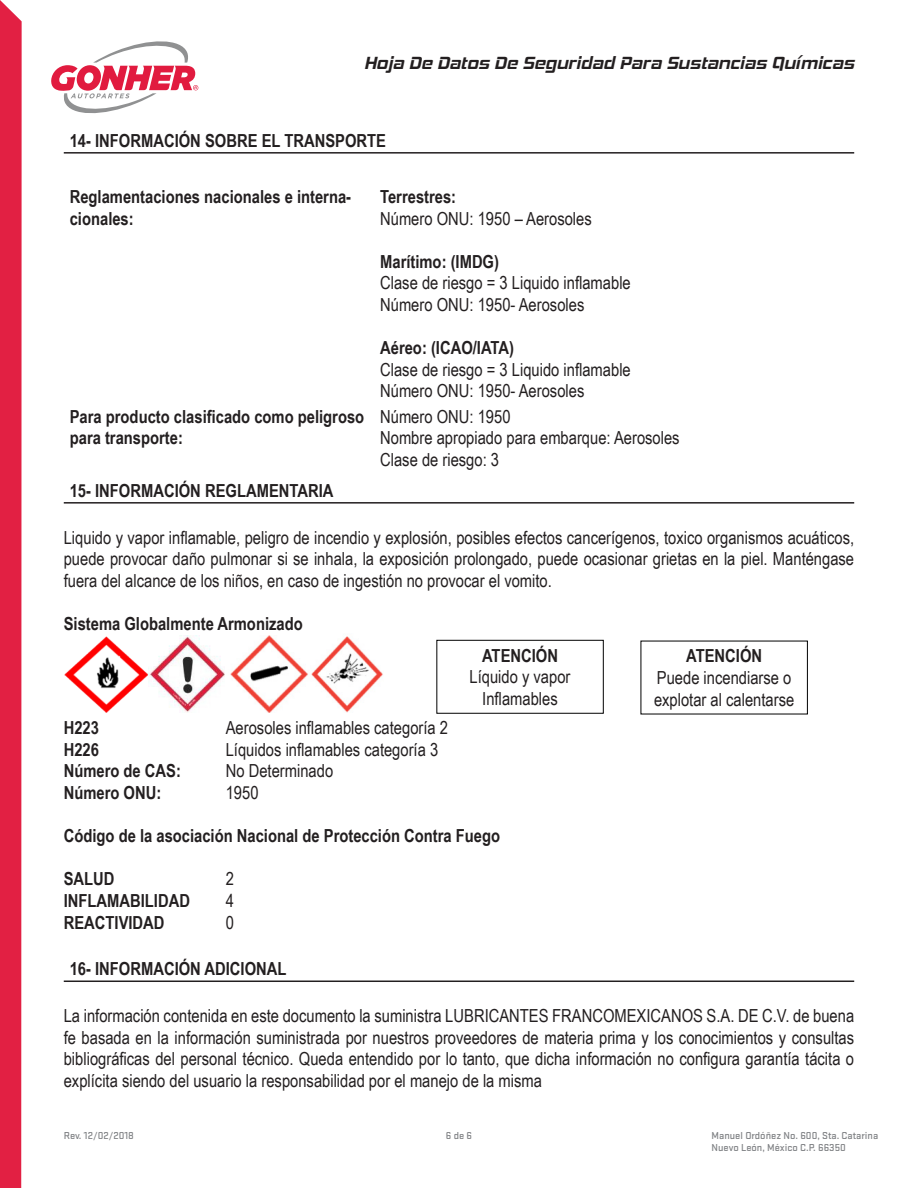
<style>
.page{position:relative;width:918px;height:1188px;background:#fff}
.page>*{position:absolute;margin:0;border:0;box-sizing:border-box;transform-origin:0 0}
.t1{font:18px/21.6px "Arial Narrow";color:#231f20;text-align:justify}
.t2{font:700 18px/21.6px "Arial Narrow";color:#231f20}
.t3{font:italic 700 18px "Hemi Head Rg";color:#231f20}
.t4{font:500 10.5px/12.6px "Stratum 2";color:#808285}
</style>
<div class="page">
<div style="left:0;top:0;width:22px;height:1188px;background:#e22043"></div>
<svg style="left:51px;top:41px;width:147px;height:73px"></svg>
<hr style="left:64px;top:152px;width:790px;height:2px;background:#231f20">
<hr style="left:64px;top:502px;width:790px;height:2px;background:#231f20">
<img style="left:64px;top:635px;width:319px;height:78px">
<hr style="left:64px;top:981px;width:790px;height:1px;background:#231f20">
<div style="left:436px;top:640px;width:168px;height:74px;border:1px solid #000"></div>
<p class="t3" style="left:364px;top:52px;width:492px">Hoja De Datos De Seguridad Para Sustancias Químicas</p>
<p class="t2" style="left:70px;top:129px;width:318px">14- INFORMACIÓN SOBRE EL TRANSPORTE</p>
<p class="t2" style="left:70px;top:185px;width:283px">Reglamentaciones nacionales e interna&shy;cionales:</p>
<p class="t2" style="left:380px;top:185px;width:78px">Terrestres:</p>
<p class="t1" style="left:380px;top:207px;width:213px">Número ONU: 1950 – Aerosoles</p>
<p class="t2" style="left:380px;top:250px;width:120px">Marítimo: (IMDG)</p>
<p class="t1" style="left:380px;top:272px;width:252px">Clase de riesgo = 3 Liquido inflamable</p>
<p class="t1" style="left:380px;top:293px;width:206px">Número ONU: 1950- Aerosoles</p>
<p class="t2" style="left:380px;top:336px;width:135px">Aéreo: (ICAO/IATA)</p>
<p class="t1" style="left:380px;top:358px;width:252px">Clase de riesgo = 3 Liquido inflamable</p>
<p class="t1" style="left:380px;top:380px;width:206px">Número ONU: 1950- Aerosoles</p>
<p class="t2" style="left:70px;top:404px;width:296px">Para producto clasificado como peligroso para transporte:</p>
<p class="t1" style="left:380px;top:405px;width:132px">Número ONU: 1950</p>
<p class="t1" style="left:380px;top:426px;width:301px">Nombre apropiado para embarque: Aerosoles</p>
<p class="t1" style="left:380px;top:448px;width:120px">Clase de riesgo: 3</p>
<p class="t2" style="left:70px;top:479px;width:265px">15- INFORMACIÓN REGLAMENTARIA</p>
<p class="t1" style="left:64px;top:526px;width:792px">Liquido y vapor inflamable, peligro de incendio y explosión, posibles efectos cancerígenos, toxico organismos acuáticos, puede provocar daño pulmonar si se inhala, la exposición prolongado, puede ocasionar grietas en la piel. Manténgase fuera del alcance de los niños, en caso de ingestión no provocar el vomito.</p>
<p class="t2" style="left:64px;top:612px;width:240px">Sistema Globalmente Armonizado</p>
<p class="t2" style="left:482px;top:644px;width:77px">ATENCIÓN</p>
<p class="t1" style="left:470px;top:666px;width:102px">Líquido y vapor</p>
<p class="t1" style="left:482px;top:687px;width:77px">Inflamables</p>
<p class="t2" style="left:686px;top:644px;width:77px">ATENCIÓN</p>
<p class="t1" style="left:654px;top:666px;width:142px">Puede incendiarse o explotar al calentarse</p>
<p class="t2" style="left:64px;top:716px;width:37px">H223</p>
<p class="t1" style="left:226px;top:716px;width:224px">Aerosoles inflamables categoría 2</p>
<p class="t2" style="left:64px;top:738px;width:37px">H226</p>
<p class="t1" style="left:226px;top:738px;width:214px">Líquidos inflamables categoría 3</p>
<p class="t2" style="left:64px;top:759px;width:119px">Número de CAS:</p>
<p class="t1" style="left:226px;top:760px;width:109px">No Determinado</p>
<p class="t2" style="left:64px;top:781px;width:99px">Número ONU:</p>
<p class="t1" style="left:226px;top:781px;width:34px">1950</p>
<p class="t2" style="left:64px;top:824px;width:438px">Código de la asociación Nacional de Protección Contra Fuego</p>
<p class="t2" style="left:64px;top:867px;width:52px">SALUD</p>
<p class="t1" style="left:226px;top:868px;width:10px">2</p>
<p class="t2" style="left:64px;top:889px;width:128px">INFLAMABILIDAD</p>
<p class="t1" style="left:226px;top:889px;width:10px">4</p>
<p class="t2" style="left:64px;top:911px;width:102px">REACTIVIDAD</p>
<p class="t1" style="left:226px;top:911px;width:10px">0</p>
<p class="t2" style="left:70px;top:957px;width:218px">16- INFORMACIÓN ADICIONAL</p>
<p class="t1" style="left:64px;top:1004px;width:792px">La información contenida en este documento la suministra LUBRICANTES FRANCOMEXICANOS S.A. DE C.V. de buena fe basada en la información suministrada por nuestros proveedores de materia prima y los conocimientos y consultas bibliográficas del personal técnico. Queda entendido por lo tanto, que dicha información no configura garantía tácita o explícita siendo del usuario la responsabilidad por el manejo de la misma</p>
<p class="t4" style="left:64px;top:1128px;width:72px">Rev. 12/02/2018</p>
<p class="t4" style="left:446px;top:1128px;width:28px">6 de 6</p>
<p class="t4" style="left:712px;top:1128px;width:168px">Manuel Ordóñez No. 600, Sta. Catarina<br>Nuevo León, México C.P. 66350</p>
</div>
